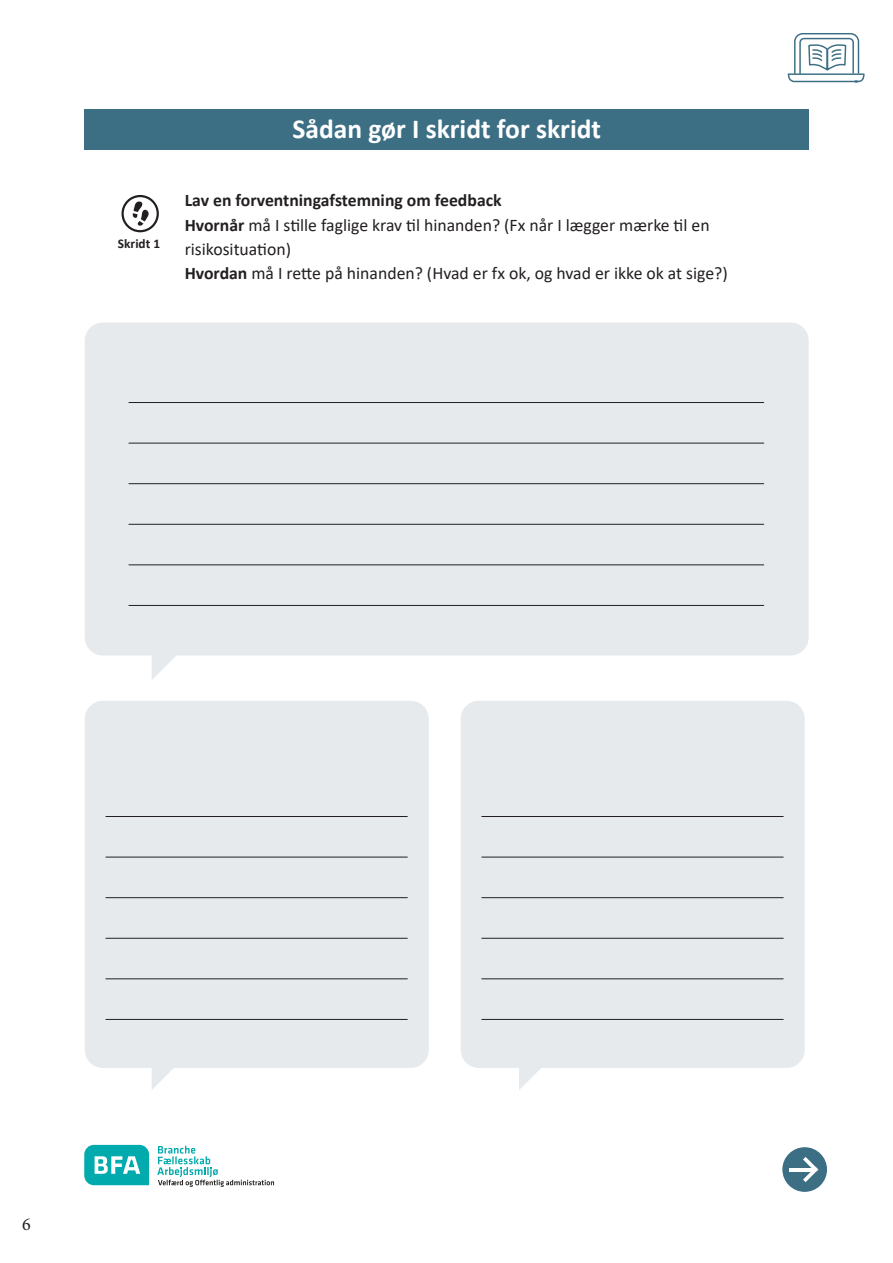
<style>
.page{position:relative;width:893px;height:1263px;background:#fff}
.page>*{position:absolute;margin:0;border:0;box-sizing:border-box;transform-origin:0 0}
.t1{font:700 27.45px "Calibri";color:#fff}
.t2{font:18px "Minion Pro";color:#231f20}
.t3{font:17.7px/24.3px "Calibri";color:#231f20}
.t4{font:700 17.7px "Calibri";color:#231f20}
.t5{font:700 13.35px "Calibri";color:#231f20}
.s1{font-weight:700}
</style>
<div class="page">
<div style="left:85px;top:109px;width:724px;height:41px;background:#3d6f84"></div>
<div style="left:782px;top:1147px;width:45px;height:45px;background:#3d6f84;border-radius:50%"></div>
<hr style="left:789px;top:1168px;width:24px;height:3px;background:#fff">
<svg style="left:803px;top:1157px;width:15px;height:25px"></svg>
<div style="left:85px;top:322px;width:724px;height:333px;background:#e6eaed;border-radius:18px"></div>
<div style="left:85px;top:701px;width:344px;height:367px;background:#e6eaed;border-radius:18px"></div>
<div style="left:461px;top:701px;width:344px;height:367px;background:#e6eaed;border-radius:18px"></div>
<hr style="left:129px;top:443px;width:635px;height:1px;background:#231f20">
<hr style="left:129px;top:402px;width:635px;height:1px;background:#231f20">
<hr style="left:106px;top:857px;width:301px;height:1px;background:#231f20">
<hr style="left:482px;top:857px;width:301px;height:1px;background:#231f20">
<hr style="left:129px;top:524px;width:635px;height:1px;background:#231f20">
<hr style="left:106px;top:938px;width:301px;height:1px;background:#231f20">
<hr style="left:482px;top:938px;width:301px;height:1px;background:#231f20">
<hr style="left:129px;top:605px;width:635px;height:1px;background:#231f20">
<hr style="left:106px;top:1019px;width:301px;height:1px;background:#231f20">
<hr style="left:482px;top:1019px;width:301px;height:1px;background:#231f20">
<hr style="left:106px;top:816px;width:301px;height:1px;background:#231f20">
<hr style="left:482px;top:816px;width:301px;height:1px;background:#231f20">
<hr style="left:129px;top:483px;width:635px;height:1px;background:#231f20">
<hr style="left:106px;top:897px;width:301px;height:1px;background:#231f20">
<hr style="left:482px;top:897px;width:301px;height:1px;background:#231f20">
<hr style="left:129px;top:565px;width:635px;height:1px;background:#231f20">
<hr style="left:106px;top:978px;width:301px;height:1px;background:#231f20">
<hr style="left:482px;top:978px;width:301px;height:1px;background:#231f20">
<div style="left:121px;top:195px;width:38px;height:37px;border:2px solid #231f20;border-radius:50%"></div>
<svg style="left:132px;top:199px;width:21px;height:28px"></svg>
<svg style="left:152px;top:655px;width:33px;height:25px"></svg>
<svg style="left:152px;top:1068px;width:22px;height:22px"></svg>
<svg style="left:519px;top:1068px;width:22px;height:22px"></svg>
<svg style="left:787px;top:33px;width:78px;height:50px"></svg>
<svg style="left:84px;top:1145px;width:65px;height:40px;background:#31babc"></svg>
<svg style="left:157px;top:1145px;width:117px;height:42px"></svg>
<p class="t5" style="left:118px;top:234px;width:44px">Skridt 1</p>
<p class="t1" style="left:292px;top:109px;width:310px">Sådan gør I skridt for skridt</p>
<p class="t4" style="left:185px;top:188px;width:318px">Lav en forventningafstemning om feedback</p>
<p class="t3" style="left:185px;top:212px;width:526px"><span class="s1">Hvornår</span> må I stille faglige krav til hinanden? (Fx når I lægger mærke til en risikosituation)</p>
<p class="t3" style="left:185px;top:261px;width:544px"><span class="s1">Hvordan</span> må I rette på hinanden? (Hvad er fx ok, og hvad er ikke ok at sige?)</p>
<p class="t2" style="left:22px;top:1212px;width:10px">6</p>
</div>
